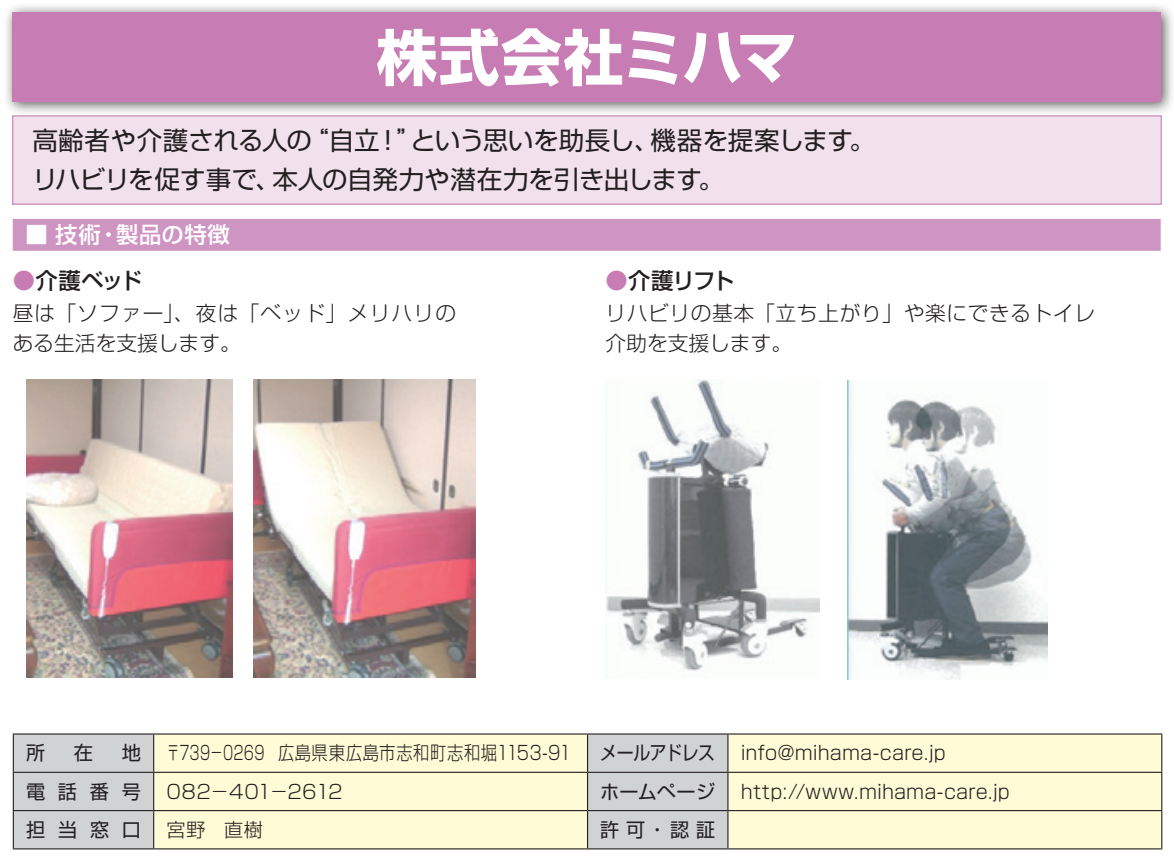
<style>
.page{position:relative;width:1174px;height:868px;background:#fff}
.page>*{position:absolute;margin:0;border:0;box-sizing:border-box;transform-origin:0 0}
.t1{font:700 60.52px "Shin Go Pro";letter-spacing:.005em;color:#fff}
.t2{font:25.2px/38.2px "Shin Go Pro";letter-spacing:-.01em;color:#231f20}
.t3{font:500 22.28px "Shin Go Pro";letter-spacing:-.065em;color:#231f20}
.t4{font:500 22.28px "Shin Go Pro";letter-spacing:.025em;color:#fff}
.t5{font:300 20.47px/30.4px "Shin Go Pro";letter-spacing:.055em;color:#231f20}
.t6{font:300 20.47px/30.4px "Shin Go Pro";letter-spacing:.03em;color:#231f20}
.t7{font:300 19.12px "Shin Go Pro";letter-spacing:.01em;color:#231f20}
.t8{font:300 19.12px "Shin Go Pro";letter-spacing:.01em;color:#231f20;scale:.7 1}
.t9{font:19.12px "Shin Go Pro";letter-spacing:.015em;color:#231f20}
.t10{font:19.12px "Shin Go Pro";letter-spacing:-.025em;color:#231f20;scale:.88 1}
.s1{color:#c77db4}
</style>
<div class="page">
<div style="left:14px;top:734px;width:139px;height:114px;background:#d1d2d4"></div>
<div style="left:154px;top:734px;width:433px;height:114px;background:#fffbd6"></div>
<div style="left:588px;top:734px;width:139px;height:114px;background:#d1d2d4"></div>
<div style="left:728px;top:734px;width:433px;height:114px;background:#fffbd6"></div>
<hr style="left:13px;top:733px;width:140px;height:1px;background:#231f20">
<hr style="left:13px;top:734px;width:1px;height:37px;background:#231f20">
<hr style="left:13px;top:771px;width:140px;height:1px;background:#231f20">
<hr style="left:13px;top:772px;width:1px;height:37px;background:#231f20">
<hr style="left:13px;top:809px;width:140px;height:2px;background:#231f20">
<hr style="left:13px;top:811px;width:1px;height:37px;background:#231f20">
<hr style="left:13px;top:848px;width:140px;height:1px;background:#231f20">
<hr style="left:588px;top:848px;width:139px;height:1px;background:#231f20">
<hr style="left:153px;top:733px;width:434px;height:1px;background:#231f20">
<hr style="left:153px;top:734px;width:1px;height:37px;background:#231f20">
<hr style="left:587px;top:733px;width:141px;height:1px;background:#231f20">
<hr style="left:587px;top:734px;width:1px;height:37px;background:#231f20">
<hr style="left:728px;top:733px;width:434px;height:1px;background:#231f20">
<hr style="left:727px;top:734px;width:1px;height:37px;background:#231f20">
<hr style="left:1161px;top:734px;width:1px;height:37px;background:#231f20">
<hr style="left:153px;top:771px;width:434px;height:1px;background:#231f20">
<hr style="left:153px;top:772px;width:1px;height:37px;background:#231f20">
<hr style="left:587px;top:771px;width:141px;height:1px;background:#231f20">
<hr style="left:587px;top:772px;width:1px;height:37px;background:#231f20">
<hr style="left:728px;top:771px;width:434px;height:1px;background:#231f20">
<hr style="left:727px;top:772px;width:1px;height:37px;background:#231f20">
<hr style="left:1161px;top:772px;width:1px;height:37px;background:#231f20">
<hr style="left:153px;top:809px;width:434px;height:2px;background:#231f20">
<hr style="left:153px;top:811px;width:1px;height:37px;background:#231f20">
<hr style="left:587px;top:809px;width:141px;height:2px;background:#231f20">
<hr style="left:587px;top:811px;width:1px;height:37px;background:#231f20">
<hr style="left:728px;top:809px;width:434px;height:2px;background:#231f20">
<hr style="left:727px;top:811px;width:1px;height:37px;background:#231f20">
<hr style="left:1161px;top:811px;width:1px;height:37px;background:#231f20">
<hr style="left:153px;top:848px;width:435px;height:1px;background:#231f20">
<hr style="left:727px;top:848px;width:435px;height:1px;background:#231f20">
<div style="left:2px;top:2px;width:1172px;height:114px;background:#231f20;opacity:.75"></div>
<div style="left:13px;top:13px;width:1148px;height:89px;background:#c77db4"></div>
<div style="left:13px;top:116px;width:1148px;height:88px;background:#f1e1ed"></div>
<div style="left:12px;top:115px;width:1149px;height:90px;border:1px solid #c77db4"></div>
<div style="left:13px;top:219px;width:1147px;height:32px;background:#cf95c2"></div>
<img style="left:27px;top:380px;width:206px;height:297px">
<img style="left:254px;top:380px;width:222px;height:297px">
<img style="left:605px;top:380px;width:214px;height:298px">
<img style="left:847px;top:380px;width:200px;height:299px">
<h1 class="t1" style="left:377px;top:9px;width:422px">株式会社ミハマ</h1>
<p class="t2" style="left:32px;top:119px;width:844px">高齢者や介護される人の“自立！”という思いを助長し、機器を提案します。リハビリを促す事で、本人の自発力や潜在力を引き出します。</p>
<p class="t4" style="left:26px;top:216px;width:206px">■ 技術・製品の特徴</p>
<p class="t3" style="left:13px;top:262px;width:131px"><span class="s1">●</span>介護ベッド</p>
<p class="t5" style="left:13px;top:295px;width:445px">昼は「ソファー」、夜は「ベッド」メリハリのある生活を支援します。</p>
<p class="t3" style="left:605px;top:262px;width:131px"><span class="s1">●</span>介護リフト</p>
<p class="t6" style="left:605px;top:295px;width:491px">リハビリの基本「立ち上がり」や楽にできるトイレ介助を支援します。</p>
<p class="t9" style="left:26px;top:737px;width:21px">所</p>
<p class="t9" style="left:74px;top:737px;width:21px">在</p>
<p class="t9" style="left:122px;top:737px;width:21px">地</p>
<p class="t8" style="left:166px;top:737px;width:580px">〒739−0269　広島県東広島市志和町志和堀1153-91</p>
<p class="t10" style="left:600px;top:737px;width:132px">メールアドレス</p>
<p class="t7" style="left:740px;top:737px;width:207px">info@mihama-care.jp</p>
<p class="t9" style="left:26px;top:775px;width:116px">電話番号</p>
<p class="t7" style="left:166px;top:775px;width:178px">082−401−2612</p>
<p class="t9" style="left:600px;top:775px;width:116px">ホームページ</p>
<p class="t7" style="left:740px;top:775px;width:271px">http://www.mihama-care.jp</p>
<p class="t9" style="left:26px;top:813px;width:116px">担当窓口</p>
<p class="t7" style="left:166px;top:813px;width:98px">宮野　直樹</p>
<p class="t9" style="left:600px;top:813px;width:116px">許可・認証</p>
</div>
